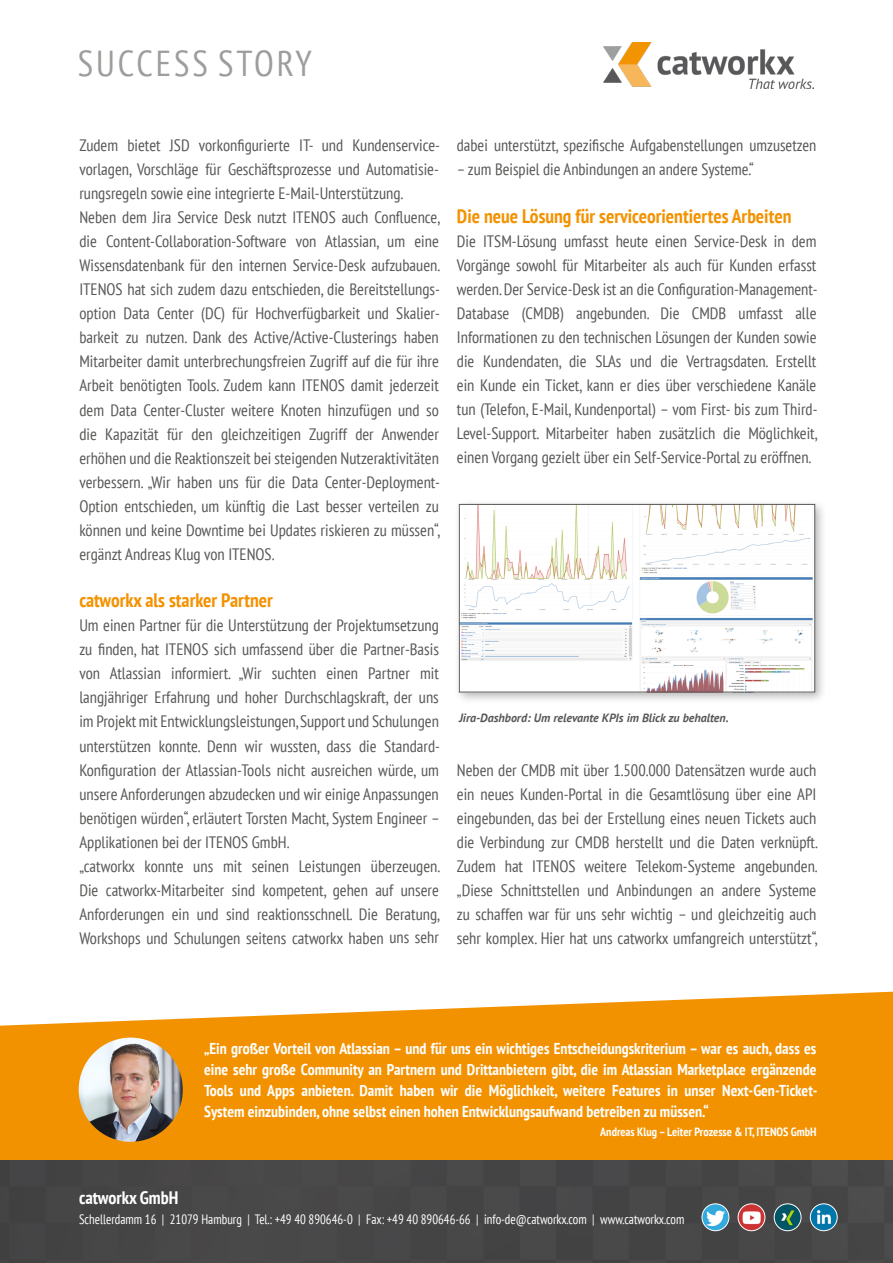
<style>
.page{position:relative;width:893px;height:1263px;background:#fff}
.page>*{position:absolute;margin:0;border:0;box-sizing:border-box;transform-origin:0 0}
.t1{font:condensed 36px "PT Sans";letter-spacing:.08em;color:#9d9d9c}
.t2{font:700 condensed 19.5px "PT Sans";color:#f39200}
.t3{font:700 condensed 18px "PT Sans";color:#fff}
.t4{font:condensed 16.5px/24px "PT Sans";color:#575756}
.t5{font:700 condensed 15.75px/21px "PT Sans";color:#fff;text-align:justify}
.t6{font:condensed 13.5px "PT Sans";color:#fff;scale:.95 1}
.t7{font:italic 700 12px "PT Sans";color:#575756}
.t8{font:700 condensed 12px "PT Sans";color:#fff}
</style>
<div class="page">
<svg style="left:0;top:992px;width:893px;height:168px;background:#f49d1a"></svg>
<img style="left:604px;top:43px;width:210px;height:46px">
<div style="left:0;top:1160px;width:893px;height:103px;background:#474647"></div>
<img style="left:702px;top:1204px;width:27px;height:27px;border-radius:13px">
<div style="left:702px;top:1203px;width:27px;height:28px;border:1px solid #fff;border-radius:50%"></div>
<img style="left:738px;top:1204px;width:27px;height:27px;border-radius:13px">
<div style="left:738px;top:1203px;width:27px;height:28px;border:1px solid #fff;border-radius:50%"></div>
<img style="left:774px;top:1204px;width:27px;height:27px;border-radius:13px">
<div style="left:774px;top:1203px;width:27px;height:28px;border:1px solid #fff;border-radius:50%"></div>
<img style="left:810px;top:1204px;width:27px;height:27px;border-radius:13px">
<div style="left:810px;top:1203px;width:28px;height:28px;border:1px solid #fff;border-radius:50%"></div>
<img style="left:79px;top:1037px;width:104px;height:105px;border-radius:52px">
<div style="left:453px;top:498px;width:374px;height:206px;background:#000;opacity:.3"></div>
<img style="left:461px;top:506px;width:352px;height:184px">
<div style="left:459px;top:504px;width:356px;height:188px;border:1px solid #575756"></div>
<h1 class="t1" style="left:78px;top:40px;width:235px">SUCCESS STORY</h1>
<p class="t4" style="left:79px;top:133px;width:362px">Zudem bietet JSD vorkonfigurierte IT- und Kundenservice&shy;vorlagen, Vorschläge für Geschäftsprozesse und Automatisie&shy;rungsregeln sowie eine integrierte E-Mail-Unterstützung.<br>Neben dem Jira Service Desk nutzt ITENOS auch Confluence, die Content-Collaboration-Software von Atlassian, um eine Wissensdatenbank für den internen Service-Desk aufzubauen.<br>ITENOS hat sich zudem dazu entschieden, die Bereitstellungs&shy;option Data Center (DC) für Hochverfügbarkeit und Skalier&shy;barkeit zu nutzen. Dank des Active/Active-Clusterings haben Mitarbeiter damit unterbrechungsfreien Zugriff auf die für ihre Arbeit benötigten Tools. Zudem kann ITENOS damit jederzeit dem Data Center-Cluster weitere Knoten hinzufügen und so die Kapazität für den gleichzeitigen Zugriff der Anwender erhöhen und die Reaktionszeit bei steigenden Nutzeraktivitäten verbessern. „Wir haben uns für die Data Center-Deployment-Option entschieden, um künftig die Last besser verteilen zu können und keine Downtime bei Updates riskieren zu müssen“, ergänzt Andreas Klug von ITENOS.</p>
<p class="t2" style="left:79px;top:588px;width:195px">catworkx als starker Partner</p>
<p class="t4" style="left:79px;top:613px;width:362px">Um einen Partner für die Unterstützung der Projektumsetzung zu finden, hat ITENOS sich umfassend über die Partner-Basis von Atlassian informiert. „Wir suchten einen Partner mit langjähriger Erfahrung und hoher Durchschlagskraft, der uns im Projekt mit Entwicklungsleistungen, Support und Schulungen unterstützen konnte. Denn wir wussten, dass die Standard-Konfiguration der Atlassian-Tools nicht ausreichen würde, um unsere Anforderungen abzudecken und wir einige Anpassungen benötigen würden“, erläutert Torsten Macht, System Engineer – Applikationen bei der ITENOS GmbH.<br>„catworkx konnte uns mit seinen Leistungen überzeugen.<br>Die catworkx-Mitarbeiter sind kompetent, gehen auf unsere Anforderungen ein und sind reaktionsschnell. Die Beratung, Workshops und Schulungen seitens catworkx haben uns sehr</p>
<p class="t4" style="left:457px;top:133px;width:361px">dabei unterstützt, spezifische Aufgabenstellungen umzusetzen</p>
<p class="t4" style="left:457px;top:157px;width:299px">– zum Beispiel die Anbindungen an andere Systeme.“</p>
<p class="t2" style="left:457px;top:204px;width:336px">Die neue Lösung für serviceorientiertes Arbeiten</p>
<p class="t4" style="left:457px;top:229px;width:362px;text-align:justify">Die ITSM-Lösung umfasst heute einen Service-Desk in dem Vorgänge sowohl für Mitarbeiter als auch für Kunden erfasst werden. Der Service-Desk ist an die Configuration-Management-Database (CMDB) angebunden. Die CMDB umfasst alle Informationen zu den technischen Lösungen der Kunden sowie die Kundendaten, die SLAs und die Vertragsdaten. Erstellt ein Kunde ein Ticket, kann er dies über verschiedene Kanäle tun (Telefon, E-Mail, Kundenportal) – vom First- bis zum Third-Level-Support. Mitarbeiter haben zusätzlich die Möglichkeit, einen Vorgang gezielt über ein Self-Service-Portal zu eröffnen.</p>
<p class="t7" style="left:459px;top:710px;width:271px">Jira-Dashbord: Um relevante KPIs im Blick zu behalten.</p>
<p class="t4" style="left:457px;top:757px;width:362px;text-align:justify">Neben der CMDB mit über 1.500.000 Datensätzen wurde auch ein neues Kunden-Portal in die Gesamtlösung über eine API eingebunden, das bei der Erstellung eines neuen Tickets auch die Verbindung zur CMDB herstellt und die Daten verknüpft.<br>Zudem hat ITENOS weitere Telekom-Systeme angebunden. „Diese Schnittstellen und Anbindungen an andere Systeme zu schaffen war für uns sehr wichtig – und gleichzeitig auch sehr komplex. Hier hat uns catworkx umfangreich unterstützt“,</p>
<p class="t5" style="left:204px;top:1037px;width:615px">„Ein großer Vorteil von Atlassian – und für uns ein wichtiges Entscheidungskriterium – war es auch, dass es eine sehr große Community an Partnern und Drittanbietern gibt, die im Atlassian Marketplace ergänzende Tools und Apps anbieten. Damit haben wir die Möglichkeit, weitere Features in unser Next-Gen-Ticket-System einzubinden, ohne selbst einen hohen Entwicklungsaufwand betreiben zu müssen.“</p>
<p class="t8" style="left:600px;top:1124px;width:218px">Andreas Klug – Leiter Prozesse &amp; IT, ITENOS GmbH</p>
<p class="t3" style="left:79px;top:1186px;width:101px">catworkx GmbH</p>
<p class="t6" style="left:79px;top:1210px;width:639px">Schellerdamm 16 | 21079 Hamburg | Tel.: +49 40 890646-0 | Fax: +49 40 890646-66 | info-de@catworkx.com | www.catworkx.com</p>
</div>
